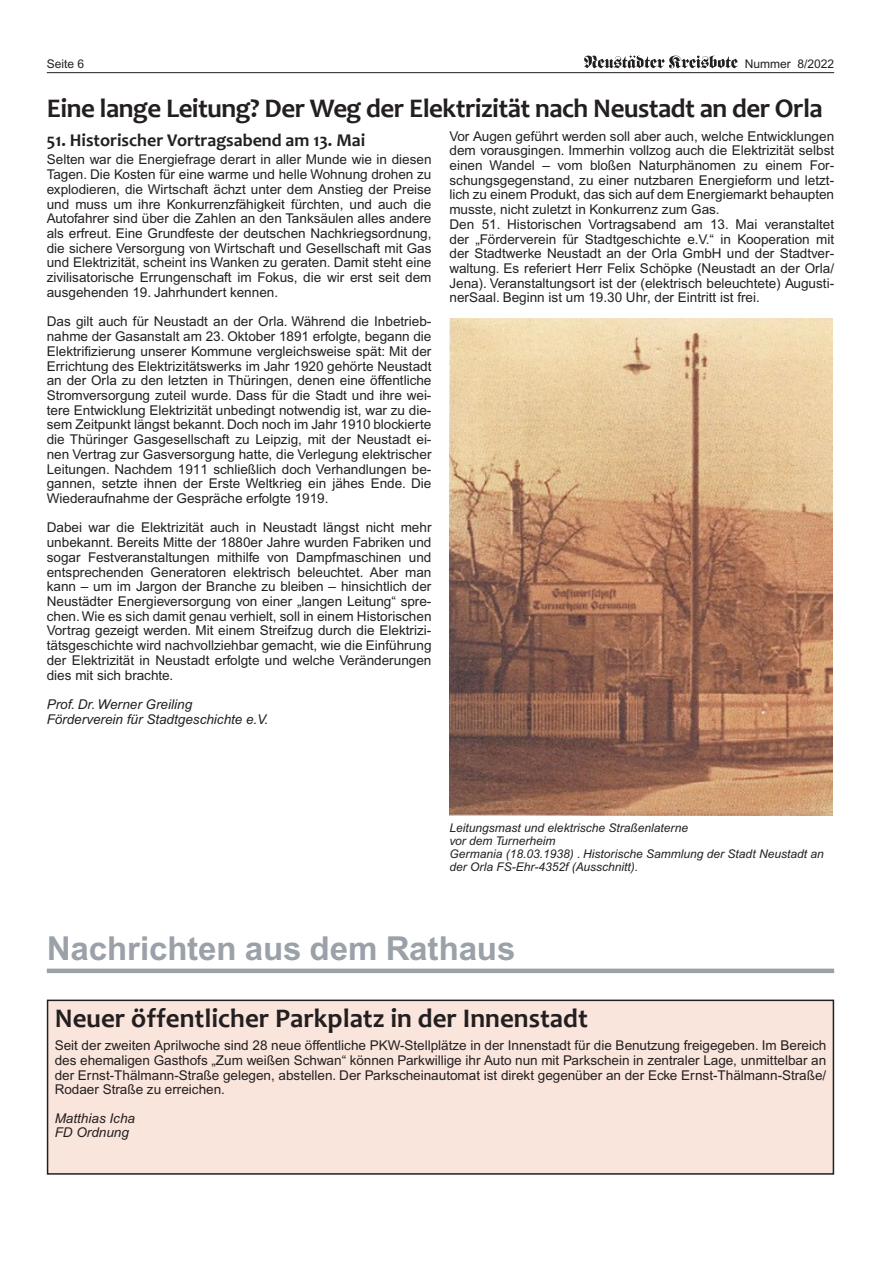
<style>
.page{position:relative;width:881px;height:1263px;background:#fff}
.page>*{position:absolute;margin:0;border:0;box-sizing:border-box;transform-origin:0 0}
.Rasterbalken{font:700 33px "Arial";letter-spacing:-.005em;color:#9aa1a8}
.Überschrift{font:700 27px "Candara";letter-spacing:-.02em;color:#231f20}
.Überschrift-2{font:700 27px "Candara";color:#231f20}
.Zwischenüberschrift{font:700 18px "Candara";color:#231f20}
.t1{font:13.5px/14.7px "Arial";color:#231f20;text-align:justify}
.t2{font:italic 13.5px "Arial";color:#231f20}
.Bildunterschrift{font:italic 12px/13px "Arial";color:#231f20}
.t3{font:12px "Arial";color:#231f20}
</style>
<div class="page">
<hr style="left:47px;top:72px;width:786px;height:1px;background:#231f20">
<svg style="left:583px;top:55px;width:154px;height:13px"></svg>
<img style="left:449px;top:318px;width:383px;height:498px">
<div style="left:47px;top:968px;width:786px;height:5px;background:#9aa1a8"></div>
<div style="left:48px;top:1000px;width:785px;height:174px;background:#f9e5dc"></div>
<div style="left:47px;top:999px;width:786px;height:176px;border:2px solid #231f20"></div>
<p class="t3" style="left:47px;top:57px;width:39px">Seite 6</p>
<p class="t3" style="left:744px;top:57px;width:91px">Nummer 8/2022</p>
<p class="Überschrift" style="left:47px;top:92px;width:777px">Eine lange Leitung? Der Weg der Elektrizität nach Neustadt an der Orla</p>
<p class="Zwischenüberschrift" style="left:47px;top:128px;width:320px">51. Historischer Vortragsabend am 13. Mai</p>
<p class="t1" style="left:47px;top:153px;width:386px">Selten war die Energiefrage derart in aller Munde wie in diesen Tagen. Die Kosten für eine warme und helle Wohnung drohen zu explodieren, die Wirtschaft ächzt unter dem Anstieg der Preise und muss um ihre Konkurrenzfähigkeit fürchten, und auch die Autofahrer sind über die Zahlen an den Tanksäulen alles andere als erfreut. Eine Grundfeste der deutschen Nachkriegsordnung, die sichere Versorgung von Wirtschaft und Gesellschaft mit Gas und Elektrizität, scheint ins Wanken zu geraten. Damit steht eine zivilisatorische Errungenschaft im Fokus, die wir erst seit dem ausgehenden 19. Jahrhundert kennen.</p>
<p class="t1" style="left:47px;top:314px;width:386px">Das gilt auch für Neustadt an der Orla. Während die Inbetrieb&shy;nahme der Gasanstalt am 23. Oktober 1891 erfolgte, begann die Elektrifizierung unserer Kommune vergleichsweise spät: Mit der Errichtung des Elektrizitätswerks im Jahr 1920 gehörte Neustadt an der Orla zu den letzten in Thüringen, denen eine öffentliche Stromversorgung zuteil wurde. Dass für die Stadt und ihre wei&shy;tere Entwicklung Elektrizität unbedingt notwendig ist, war zu die&shy;sem Zeitpunkt längst bekannt. Doch noch im Jahr 1910 blockierte die Thüringer Gasgesellschaft zu Leipzig, mit der Neustadt ei&shy;nen Vertrag zur Gasversorgung hatte, die Verlegung elektrischer Leitungen. Nachdem 1911 schließlich doch Verhandlungen be&shy;gannen, setzte ihnen der Erste Weltkrieg ein jähes Ende. Die Wiederaufnahme der Gespräche erfolgte 1919.</p>
<p class="t1" style="left:47px;top:520px;width:386px">Dabei war die Elektrizität auch in Neustadt längst nicht mehr unbekannt. Bereits Mitte der 1880er Jahre wurden Fabriken und sogar Festveranstaltungen mithilfe von Dampfmaschinen und entsprechenden Generatoren elektrisch beleuchtet. Aber man kann – um im Jargon der Branche zu bleiben – hinsichtlich der Neustädter Energieversorgung von einer „langen Leitung“ spre&shy;chen. Wie es sich damit genau verhielt, soll in einem Historischen Vortrag gezeigt werden. Mit einem Streifzug durch die Elektrizi&shy;tätsgeschichte wird nachvollziehbar gemacht, wie die Einführung der Elektrizität in Neustadt erfolgte und welche Veränderungen dies mit sich brachte.</p>
<p class="t2" style="left:47px;top:696px;width:147px">Prof. Dr. Werner Greiling</p>
<p class="t2" style="left:47px;top:711px;width:223px">Förderverein für Stadtgeschichte e.V.</p>
<p class="t1" style="left:449px;top:129px;width:386px">Vor Augen geführt werden soll aber auch, welche Entwicklungen dem vorausgingen. Immerhin vollzog auch die Elektrizität selbst einen Wandel – vom bloßen Naturphänomen zu einem For&shy;schungsgegenstand, zu einer nutzbaren Energieform und letzt&shy;lich zu einem Produkt, das sich auf dem Energiemarkt behaupten musste, nicht zuletzt in Konkurrenz zum Gas.</p>
<p class="t1" style="left:449px;top:217px;width:386px">Den 51. Historischen Vortragsabend am 13. Mai veranstaltet der „Förderverein für Stadtgeschichte e.V.“ in Kooperation mit der Stadtwerke Neustadt an der Orla GmbH und der Stadtver&shy;waltung. Es referiert Herr Felix Schöpke (Neustadt an der Orla/ Jena). Veranstaltungsort ist der (elektrisch beleuchtete) Augusti&shy;nerSaal. Beginn ist um 19.30 Uhr, der Eintritt ist frei.</p>
<p class="Bildunterschrift" style="left:449px;top:821px;width:375px">Leitungsmast und elektrische Straßenlaterne<br>vor dem Turnerheim<br>Germania (18.03.1938) . Historische Sammlung der Stadt Neustadt an der Orla FS-Ehr-4352f (Ausschnitt).</p>
<p class="Rasterbalken" style="left:47px;top:929px;width:469px">Nachrichten aus dem Rathaus</p>
<p class="Überschrift-2" style="left:55px;top:1001px;width:534px">Neuer öffentlicher Parkplatz in der Innenstadt</p>
<p class="t1" style="left:55px;top:1038px;width:772px">Seit der zweiten Aprilwoche sind 28 neue öffentliche PKW-Stellplätze in der Innenstadt für die Benutzung freigegeben. Im Bereich des ehemaligen Gasthofs „Zum weißen Schwan“ können Parkwillige ihr Auto nun mit Parkschein in zentraler Lage, unmittelbar an der Ernst-Thälmann-Straße gelegen, abstellen. Der Parkscheinautomat ist direkt gegenüber an der Ecke Ernst-Thälmann-Straße/ Rodaer Straße zu erreichen.</p>
<p class="t2" style="left:55px;top:1110px;width:82px">Matthias Icha</p>
<p class="t2" style="left:55px;top:1125px;width:76px">FD Ordnung</p>
</div>
